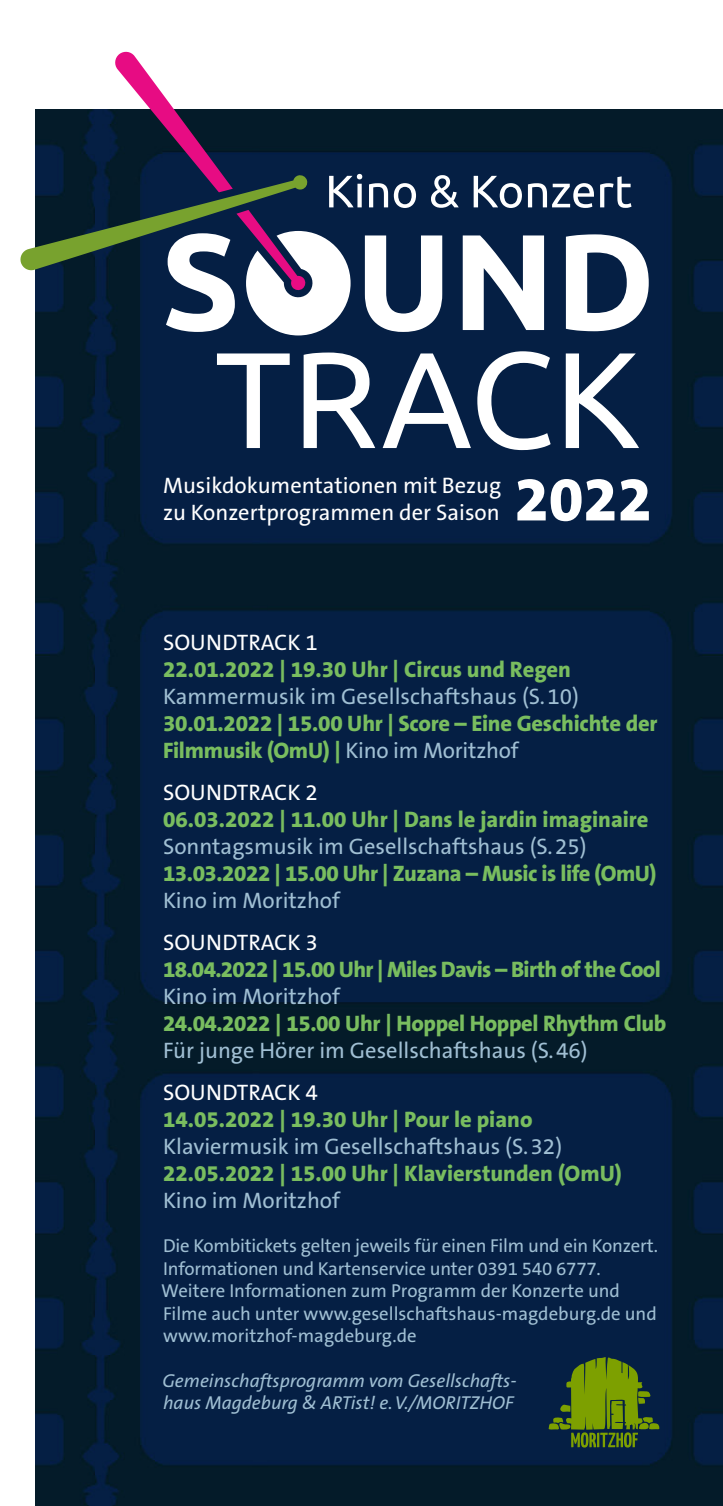
<style>
.page{position:relative;width:723px;height:1506px;background:#fff}
.page>*{position:absolute;margin:0;border:0;box-sizing:border-box;transform-origin:0 0}
.t1{font:800 62.5px "The Sans B W8";color:#fff}
.t2{font:800 22.5px/27px "The Sans B W8";letter-spacing:-.01em;color:#79bd5f}
.t3{font:22.5px "The Sans B W5 Plain";color:#a0bfd3}
.t4{font:22.5px/27px "The Sans B W5 Plain";color:#fff}
.t5{font:800 22.5px "The Sans B W8";letter-spacing:-.03em;color:#79bd5f}
.t6{font:18.75px/22.5px "The Sans B W5 Plain";letter-spacing:-.01em;color:#a0bfd3}
.t7{font:italic 18.75px/22.5px "The Sans B W5 Plain";color:#a0bfd3}
.s1{font-family:"The Sans B W5 Plain";font-weight:400;color:#a0bfd3}
</style>
<div class="page">
<img style="left:35px;top:110px;width:688px;height:1396px">
<svg style="left:549px;top:1356px;width:112px;height:91px;background:#436220"></svg>
<svg style="left:217px;top:351px;width:422px;height:99px"></svg>
<svg style="left:631px;top:233px;width:18px;height:99px"></svg>
<svg style="left:114px;top:51px;width:192px;height:123px"></svg>
<svg style="left:20px;top:174px;width:611px;height:161px"></svg>
<p class="t4" style="left:163px;top:474px;width:340px">Musikdokumentationen mit Bezug zu Konzertprogrammen der Saison</p>
<h1 class="t1" style="left:514px;top:474px;width:139px">2022</h1>
<p class="t4" style="left:163px;top:631px;width:156px">SOUNDTRACK 1</p>
<p class="t2" style="left:163px;top:658px;width:409px">22.01.2022 | 19.30 Uhr | Circus und Regen</p>
<p class="t3" style="left:163px;top:687px;width:417px">Kammermusik im Gesellschaftshaus (S.10)</p>
<p class="t2" style="left:163px;top:712px;width:496px">30.01.2022 | 15.00 Uhr | Score – Eine Geschichte der<br>Filmmusik (OmU) | <span class="s1">Kino im Moritzhof</span></p>
<p class="t4" style="left:163px;top:781px;width:156px">SOUNDTRACK 2</p>
<p class="t2" style="left:163px;top:808px;width:487px">06.03.2022 | 11.00 Uhr | Dans le jardin imaginaire</p>
<p class="t3" style="left:163px;top:837px;width:425px">Sonntagsmusik im Gesellschaftshaus (S.25)</p>
<p class="t2" style="left:163px;top:862px;width:495px">13.03.2022 | 15.00 Uhr | Zuzana – Music is life (OmU)</p>
<p class="t3" style="left:163px;top:891px;width:179px">Kino im Moritzhof</p>
<p class="t4" style="left:163px;top:931px;width:156px">SOUNDTRACK 3</p>
<p class="t5" style="left:163px;top:960px;width:499px">18.04.2022 | 15.00 Uhr | Miles Davis – Birth of the Cool</p>
<p class="t3" style="left:163px;top:987px;width:179px">Kino im Moritzhof</p>
<p class="t2" style="left:163px;top:1012px;width:505px">24.04.2022 | 15.00 Uhr | Hoppel Hoppel Rhythm Club</p>
<p class="t3" style="left:163px;top:1041px;width:426px">Für junge Hörer im Gesellschaftshaus (S.46)</p>
<p class="t4" style="left:163px;top:1081px;width:156px">SOUNDTRACK 4</p>
<p class="t2" style="left:163px;top:1108px;width:371px">14.05.2022 | 19.30 Uhr | Pour le piano</p>
<p class="t3" style="left:163px;top:1137px;width:401px">Klaviermusik im Gesellschaftshaus (S.32)</p>
<p class="t2" style="left:163px;top:1162px;width:460px">22.05.2022 | 15.00 Uhr | Klavierstunden (OmU)</p>
<p class="t3" style="left:163px;top:1191px;width:179px">Kino im Moritzhof</p>
<p class="t6" style="left:161px;top:1236px;width:498px">Die Kombitickets gelten jeweils für einen Film und ein Konzert.<br>Informationen und Kartenservice unter 0391 540 6777.<br>Weitere Informationen zum Programm der Konzerte und Filme auch unter www.gesellschaftshaus-magdeburg.de und www.moritzhof-magdeburg.de</p>
<p class="t7" style="left:162px;top:1371px;width:356px">Gemeinschaftsprogramm vom Gesellschafts&shy;haus Magdeburg &amp; ARTist! e.V./MORITZHOF</p>
</div>
